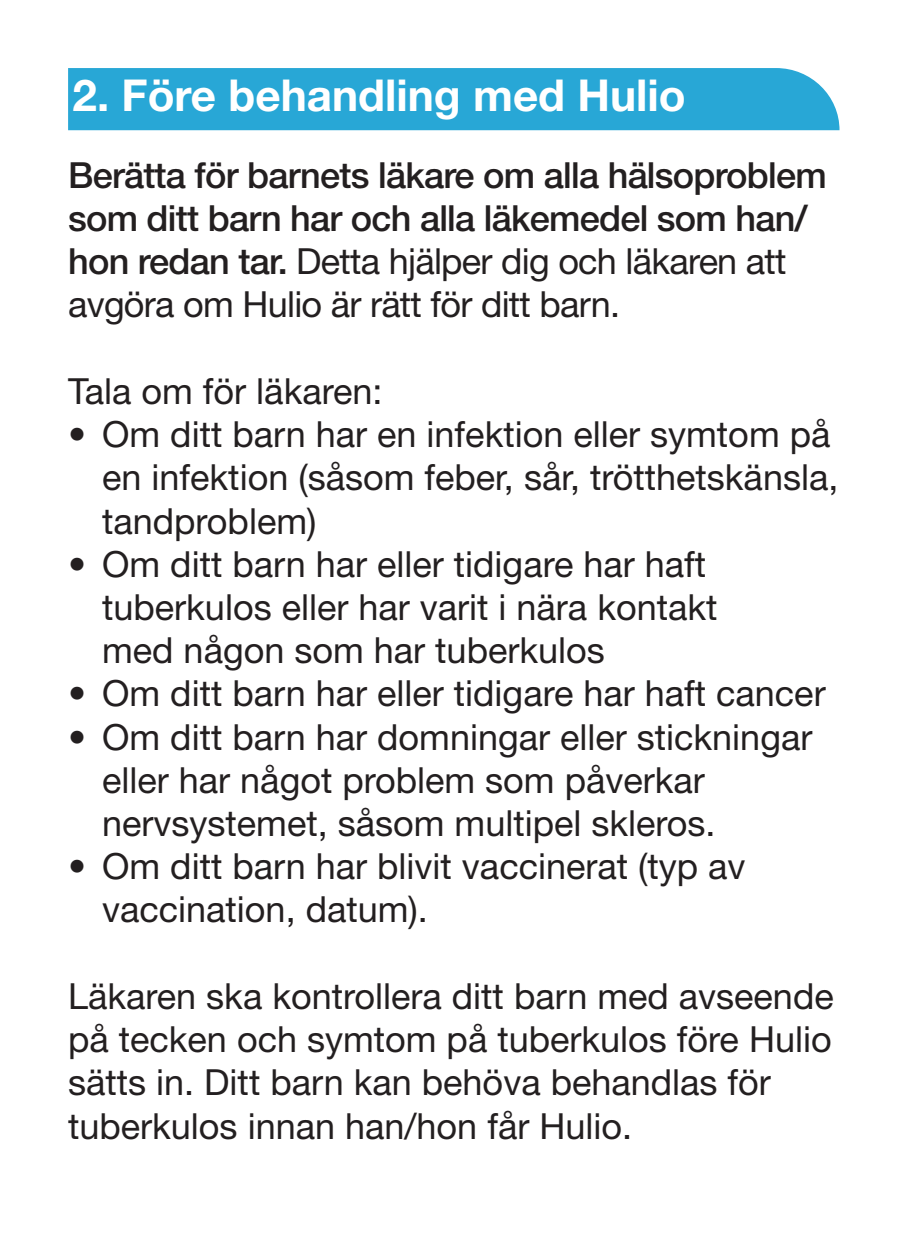
<style>
.page{position:relative;width:908px;height:1259px;background:#fff}
.page>*{position:absolute;margin:0;border:0;box-sizing:border-box;transform-origin:0 0}
.Rubrik_Vit{font:700 44px "Helvetica Neue LT Pro";color:#fff}
.t1{font:36px/43.2px "Helvetica Neue LT Pro";color:#231f20}
.t2{font:500 36px/43.2px "Helvetica Neue LT Pro";letter-spacing:-.02em;color:#231f20}
.s1{font-weight:400}
</style>
<div class="page">
<div style="left:68px;top:68px;width:771px;height:62px;background:#28a7d6"></div>
<p class="Rubrik_Vit" style="left:73px;top:67px;width:614px">2. Före behandling med Hulio</p>
<p class="t2" style="left:68px;top:153px;width:759px">Berätta för barnets läkare om alla hälsoproblem som ditt barn har och alla läkemedel som han/ hon redan tar. <span class="s1">Detta hjälper dig och läkaren att avgöra om Hulio är rätt för ditt barn.</span></p>
<p class="t1" style="left:68px;top:369px;width:316px">Tala om för läkaren:</p>
<p class="t1" style="left:102px;top:412px;width:737px;text-indent:-34px">• Om ditt barn har en infektion eller symtom på en infektion (såsom feber, sår, trötthetskänsla, tandproblem)</p>
<p class="t1" style="left:102px;top:541px;width:616px;text-indent:-34px">• Om ditt barn har eller tidigare har haft tuberkulos eller har varit i nära kontakt med någon som har tuberkulos</p>
<p class="t1" style="left:68px;top:671px;width:758px">• Om ditt barn har eller tidigare har haft cancer</p>
<p class="t1" style="left:102px;top:714px;width:711px;text-indent:-34px">• Om ditt barn har domningar eller stickningar eller har något problem som påverkar nervsystemet, såsom multipel skleros.</p>
<p class="t1" style="left:102px;top:844px;width:644px;text-indent:-34px">• Om ditt barn har blivit vaccinerat (typ av vaccination, datum).</p>
<p class="t1" style="left:68px;top:973px;width:766px">Läkaren ska kontrollera ditt barn med avseende på tecken och symtom på tuberkulos före Hulio sätts in. Ditt barn kan behöva behandlas för tuberkulos innan han/hon får Hulio.</p>
</div>
